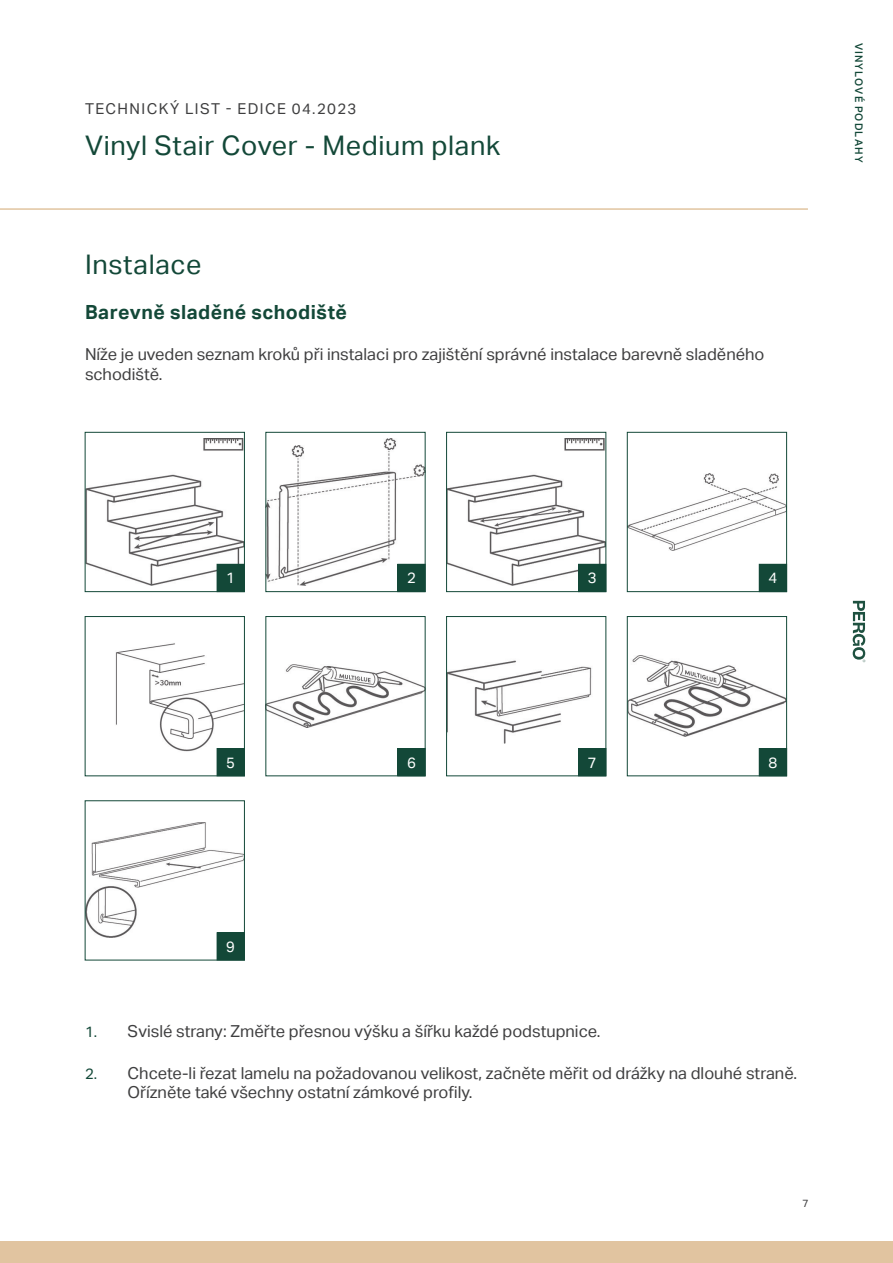
<style>
.page{position:relative;width:893px;height:1263px;background:#fff}
.page>*{position:absolute;margin:0;border:0;box-sizing:border-box;transform-origin:0 0}
.Product{font:27px "Aktiv Grotesk";letter-spacing:.02em;color:#134838}
.t1{font:700 19.5px "Aktiv Grotesk";letter-spacing:.025em;color:#134838}
.BodyText{font:16.5px/19.8px "Aktiv Grotesk";color:#3e3e3f}
.TDS{font:15px "Aktiv Grotesk";letter-spacing:.095em;color:#3e3e3f}
.List-II-ImagesSteps{font:15px "Aktiv Grotesk";color:#fff}
.Range{font:500 10.5px "Aktiv Grotesk";letter-spacing:.11em;color:#134838}
.t2{font:10.5px "Aktiv Grotesk";color:#3e3e3f}
.s1{font-size:15px;color:#134838}
</style>
<div class="page">
<div style="left:0;top:1242px;width:893px;height:21px;background:#e1c4a0"></div>
<hr style="left:0;top:208px;width:808px;height:2px;background:#e1c4a0">
<svg style="left:853px;top:601px;width:12px;height:61px"></svg>
<img style="left:87px;top:439px;width:155px;height:146px">
<div style="left:85px;top:432px;width:159px;height:160px;border:1px solid #134838"></div>
<div style="left:217px;top:564px;width:27px;height:28px;background:#134838"></div>
<img style="left:268px;top:438px;width:155px;height:148px">
<div style="left:266px;top:432px;width:159px;height:160px;border:1px solid #134838"></div>
<div style="left:398px;top:564px;width:27px;height:28px;background:#134838"></div>
<img style="left:448px;top:439px;width:156px;height:146px">
<div style="left:446px;top:432px;width:160px;height:160px;border:1px solid #134838"></div>
<div style="left:578px;top:564px;width:28px;height:28px;background:#134838"></div>
<img style="left:629px;top:473px;width:156px;height:78px">
<div style="left:627px;top:432px;width:160px;height:160px;border:1px solid #134838"></div>
<div style="left:759px;top:564px;width:28px;height:28px;background:#134838"></div>
<img style="left:115px;top:643px;width:127px;height:131px">
<div style="left:217px;top:748px;width:27px;height:28px;background:#134838"></div>
<img style="left:268px;top:664px;width:155px;height:64px">
<div style="left:398px;top:748px;width:27px;height:28px;background:#134838"></div>
<img style="left:448px;top:660px;width:144px;height:84px">
<div style="left:446px;top:616px;width:160px;height:160px;border:1px solid #134838"></div>
<div style="left:578px;top:748px;width:28px;height:28px;background:#134838"></div>
<img style="left:629px;top:656px;width:156px;height:81px">
<div style="left:627px;top:616px;width:160px;height:160px;border:1px solid #134838"></div>
<div style="left:759px;top:748px;width:28px;height:28px;background:#134838"></div>
<img style="left:87px;top:823px;width:155px;height:115px">
<div style="left:217px;top:933px;width:27px;height:27px;background:#134838"></div>
<p class="TDS" style="left:85px;top:100px;width:273px">TECHNICKÝ LIST - EDICE 04.2023</p>
<p class="Product" style="left:85px;top:130px;width:417px">Vinyl Stair Cover - Medium plank</p>
<p class="Product" style="left:85px;top:249px;width:118px">Instalace</p>
<p class="t1" style="left:85px;top:301px;width:264px">Barevně sladěné schodiště</p>
<p class="BodyText" style="left:85px;top:345px;width:681px">Níže je uveden seznam kroků při instalaci pro zajištění správné instalace barevně sladěného schodiště.</p>
<p class="Range" style="left:865px;top:43px;width:122px;rotate:90deg">VINYLOVÉ PODLAHY</p>
<p class="List-II-ImagesSteps" style="left:226px;top:569px;width:10px">1</p>
<p class="List-II-ImagesSteps" style="left:407px;top:569px;width:10px">2</p>
<p class="List-II-ImagesSteps" style="left:588px;top:569px;width:10px">3</p>
<p class="List-II-ImagesSteps" style="left:768px;top:569px;width:10px">4</p>
<p class="List-II-ImagesSteps" style="left:226px;top:753px;width:10px">5</p>
<p class="List-II-ImagesSteps" style="left:407px;top:753px;width:10px">6</p>
<p class="List-II-ImagesSteps" style="left:588px;top:753px;width:10px">7</p>
<p class="List-II-ImagesSteps" style="left:768px;top:753px;width:10px">8</p>
<p class="List-II-ImagesSteps" style="left:226px;top:938px;width:10px">9</p>
<p class="BodyText" style="left:85px;top:1022px;width:517px"><span class="s1">1.</span> Svislé strany: Změřte přesnou výšku a šířku každé podstupnice.</p>
<p class="BodyText" style="left:128px;top:1063px;width:671px;text-indent:-43px"><span class="s1">2.</span> Chcete-li řezat lamelu na požadovanou velikost, začněte měřit od drážky na dlouhé straně.<br>Ořízněte také všechny ostatní zámkové profily.</p>
<p class="t2" style="left:802px;top:1197px;width:8px">7</p>
</div>
